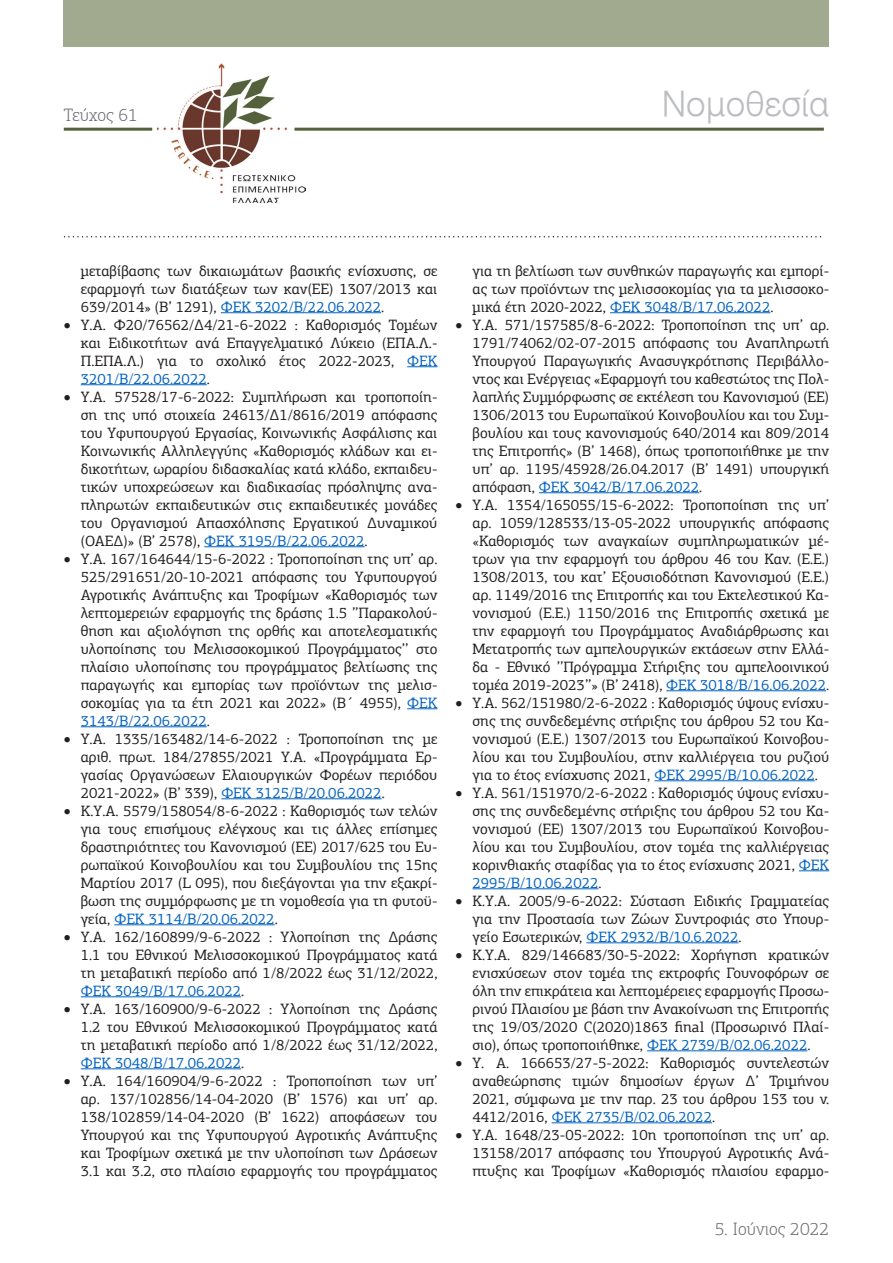
<style>
.page{position:relative;width:893px;height:1263px;background:#fff}
.page>*{position:absolute;margin:0;border:0;box-sizing:border-box;transform-origin:0 0}
.t1{font:34.5px "UN Helvetica Light Normal";color:#bcbdc0}
.t2{font:300 18px "PF Agora Slab Pro";color:#6c6d70}
.t3{font:15px/18px "PF Agora Slab Pro";color:#231f20;text-align:justify}
.s1{color:#0563c1}
</style>
<div class="page">
<img style="left:157px;top:64px;width:148px;height:139px">
<hr style="left:64px;top:128px;width:88px;height:3px;background:#55613c">
<hr style="left:294px;top:128px;width:530px;height:3px;background:#55613c">
<div style="left:64px;top:0;width:765px;height:47px;background:#a1aa8f"></div>
<svg style="left:65px;top:236px;width:756px;height:1px"></svg>
<hr style="left:221px;top:312px;width:160px;height:1px;background:#0563c1">
<hr style="left:407px;top:366px;width:30px;height:1px;background:#0563c1">
<hr style="left:81px;top:384px;width:126px;height:1px;background:#0563c1">
<hr style="left:204px;top:546px;width:161px;height:1px;background:#0563c1">
<hr style="left:407px;top:708px;width:30px;height:1px;background:#0563c1">
<hr style="left:81px;top:726px;width:126px;height:1px;background:#0563c1">
<hr style="left:221px;top:798px;width:161px;height:1px;background:#0563c1">
<hr style="left:114px;top:924px;width:161px;height:1px;background:#0563c1">
<hr style="left:81px;top:996px;width:160px;height:1px;background:#0563c1">
<hr style="left:81px;top:1068px;width:160px;height:1px;background:#0563c1">
<hr style="left:610px;top:312px;width:160px;height:1px;background:#0563c1">
<hr style="left:539px;top:492px;width:160px;height:1px;background:#0563c1">
<hr style="left:666px;top:690px;width:160px;height:1px;background:#0563c1">
<hr style="left:654px;top:780px;width:161px;height:1px;background:#0563c1">
<hr style="left:799px;top:870px;width:30px;height:1px;background:#0563c1">
<hr style="left:472px;top:888px;width:126px;height:1px;background:#0563c1">
<hr style="left:586px;top:942px;width:152px;height:1px;background:#0563c1">
<hr style="left:647px;top:1050px;width:160px;height:1px;background:#0563c1">
<hr style="left:552px;top:1122px;width:160px;height:1px;background:#0563c1">
<p class="t2" style="left:64px;top:105px;width:76px">Τεύχος 61</p>
<p class="t1" style="left:662px;top:84px;width:169px">Νομοθεσία</p>
<p class="t3" style="left:81px;top:261px;width:358px">μεταβίβασης των δικαιωμάτων βασικής ενίσχυσης, σε εφαρμογή των διατάξεων των καν(ΕΕ) 1307/2013 και 639/2014» (Β’ 1291), <span class="s1">ΦΕΚ 3202/Β/22.06.2022</span>.</p>
<p class="t3" style="left:81px;top:315px;width:358px;text-indent:-17px">• Υ.Α. Φ20/76562/Δ4/21-6-2022 : Καθορισμός Τομέων και Ειδικοτήτων ανά Επαγγελματικό Λύκειο (ΕΠΑ.Λ.- Π.ΕΠΑ.Λ.) για το σχολικό έτος 2022-2023, <span class="s1">ΦΕΚ 3201/Β/22.06.2022</span>.</p>
<p class="t3" style="left:81px;top:387px;width:358px;text-indent:-17px">• Υ.Α. 57528/17-6-2022: Συμπλήρωση και τροποποίη&shy;ση της υπό στοιχεία 24613/Δ1/8616/2019 απόφασης του Υφυπουργού Εργασίας, Κοινωνικής Ασφάλισης και Κοινωνικής Αλληλεγγύης «Καθορισμός κλάδων και ει&shy;δικοτήτων, ωραρίου διδασκαλίας κατά κλάδο, εκπαιδευ&shy;τικών υποχρεώσεων και διαδικασίας πρόσληψης ανα&shy;πληρωτών εκπαιδευτικών στις εκπαιδευτικές μονάδες του Οργανισμού Απασχόλησης Εργατικού Δυναμικού (ΟΑΕΔ)» (Β’ 2578), <span class="s1">ΦΕΚ 3195/Β/22.06.2022</span>.</p>
<p class="t3" style="left:81px;top:549px;width:358px;text-indent:-17px">• Υ.Α. 167/164644/15-6-2022 : Τροποποίηση της υπ’ αρ.<br>525/291651/20-10-2021 απόφασης του Υφυπουργού Αγροτικής Ανάπτυξης και Τροφίμων «Καθορισμός των λεπτομερειών εφαρμογής της δράσης 1.5 ’’Παρακολού&shy;θηση και αξιολόγηση της ορθής και αποτελεσματικής υλοποίησης του Μελισσοκομικού Προγράμματος’’ στο πλαίσιο υλοποίησης του προγράμματος βελτίωσης της παραγωγής και εμπορίας των προϊόντων της μελισ&shy;σοκομίας για τα έτη 2021 και 2022» (Β΄ 4955), <span class="s1">ΦΕΚ 3143/Β/22.06.2022</span>.</p>
<p class="t3" style="left:81px;top:729px;width:358px;text-indent:-17px">• Υ.Α. 1335/163482/14-6-2022 : Τροποποίηση της με αριθ. πρωτ. 184/27855/2021 Υ.Α. «Προγράμματα Ερ&shy;γασίας Οργανώσεων Ελαιουργικών Φορέων περιόδου 2021-2022» (Β’ 339), <span class="s1">ΦΕΚ 3125/Β/20.06.2022</span>.</p>
<p class="t3" style="left:81px;top:801px;width:358px;text-indent:-17px">• Κ.Υ.Α. 5579/158054/8-6-2022 : Καθορισμός των τελών για τους επισήμους ελέγχους και τις άλλες επίσημες δραστηριότητες του Κανονισμού (ΕΕ) 2017/625 του Ευ&shy;ρωπαϊκού Κοινοβουλίου και του Συμβουλίου της 15ης Μαρτίου 2017 (L 095), που διεξάγονται για την εξακρί&shy;βωση της συμμόρφωσης με τη νομοθεσία για τη φυτοϋ&shy;γεία, <span class="s1">ΦΕΚ 3114/Β/20.06.2022</span>.</p>
<p class="t3" style="left:81px;top:927px;width:358px;text-indent:-17px">• Υ.Α. 162/160899/9-6-2022 : Υλοποίηση της Δράσης 1.1 του Εθνικού Μελισσοκομικού Προγράμματος κατά τη μεταβατική περίοδο από 1/8/2022 έως 31/12/2022, <span class="s1">ΦΕΚ 3049/Β/17.06.2022</span>.</p>
<p class="t3" style="left:81px;top:999px;width:358px;text-indent:-17px">• Υ.Α. 163/160900/9-6-2022 : Υλοποίηση της Δράσης 1.2 του Εθνικού Μελισσοκομικού Προγράμματος κατά τη μεταβατική περίοδο από 1/8/2022 έως 31/12/2022, <span class="s1">ΦΕΚ 3048/Β/17.06.2022</span>.</p>
<p class="t3" style="left:81px;top:1071px;width:358px;text-indent:-17px">• Υ.Α. 164/160904/9-6-2022 : Τροποποίηση των υπ’ αρ. 137/102856/14-04-2020 (Β’ 1576) και υπ’ αρ.<br>138/102859/14-04-2020 (Β’ 1622) αποφάσεων του Υπουργού και της Υφυπουργού Αγροτικής Ανάπτυξης και Τροφίμων σχετικά με την υλοποίηση των Δράσεων 3.1 και 3.2, στο πλαίσιο εφαρμογής του προγράμματος</p>
<p class="t3" style="left:472px;top:261px;width:358px">για τη βελτίωση των συνθηκών παραγωγής και εμπορί&shy;ας των προϊόντων της μελισσοκομίας για τα μελισσοκο&shy;μικά έτη 2020-2022, <span class="s1">ΦΕΚ 3048/Β/17.06.2022</span>.</p>
<p class="t3" style="left:472px;top:315px;width:358px;text-indent:-17px">• Υ.Α. 571/157585/8-6-2022: Τροποποίηση της υπ’ αρ.<br>1791/74062/02-07-2015 απόφασης του Αναπληρωτή Υπουργού Παραγωγικής Ανασυγκρότησης Περιβάλλο&shy;ντος και Ενέργειας «Εφαρμογή του καθεστώτος της Πολ&shy;λαπλής Συμμόρφωσης σε εκτέλεση του Κανονισμού (ΕΕ)<br>1306/2013 του Ευρωπαϊκού Κοινοβουλίου και του Συμ&shy;βουλίου και τους κανονισμούς 640/2014 και 809/2014 της Επιτροπής» (Β’ 1468), όπως τροποποιήθηκε με την υπ’ αρ. 1195/45928/26.04.2017 (Β’ 1491) υπουργική απόφαση, <span class="s1">ΦΕΚ 3042/Β/17.06.2022</span>.</p>
<p class="t3" style="left:472px;top:495px;width:358px;text-indent:-17px">• Υ.Α. 1354/165055/15-6-2022: Τροποποίηση της υπ’ αρ. 1059/128533/13-05-2022 υπουργικής απόφασης «Καθορισμός των αναγκαίων συμπληρωματικών μέ&shy;τρων για την εφαρμογή του άρθρου 46 του Καν. (Ε.Ε.)<br>1308/2013, του κατ’ Εξουσιοδότηση Κανονισμού (Ε.Ε.) αρ. 1149/2016 της Επιτροπής και του Εκτελεστικού Κα&shy;νονισμού (Ε.Ε.) 1150/2016 της Επιτροπής σχετικά με την εφαρμογή του Προγράμματος Αναδιάρθρωσης και Μετατροπής των αμπελουργικών εκτάσεων στην Ελλά&shy;δα - Εθνικό ’’Πρόγραμμα Στήριξης του αμπελοοινικού τομέα 2019-2023’’» (Β’ 2418), <span class="s1">ΦΕΚ 3018/Β/16.06.2022</span>.</p>
<p class="t3" style="left:472px;top:693px;width:358px;text-indent:-17px">• Υ.Α. 562/151980/2-6-2022 : Καθορισμός ύψους ενίσχυ&shy;σης της συνδεδεμένης στήριξης του άρθρου 52 του Κα&shy;νονισμού (Ε.Ε.) 1307/2013 του Ευρωπαϊκού Κοινοβου&shy;λίου και του Συμβουλίου, στην καλλιέργεια του ρυζιού για το έτος ενίσχυσης 2021, <span class="s1">ΦΕΚ 2995/Β/10.06.2022</span>.</p>
<p class="t3" style="left:472px;top:783px;width:358px;text-indent:-17px">• Υ.Α. 561/151970/2-6-2022 : Καθορισμός ύψους ενίσχυ&shy;σης της συνδεδεμένης στήριξης του άρθρου 52 του Κα&shy;νονισμού (ΕΕ) 1307/2013 του Ευρωπαϊκού Κοινοβου&shy;λίου και του Συμβουλίου, στον τομέα της καλλιέργειας κορινθιακής σταφίδας για το έτος ενίσχυσης 2021, <span class="s1">ΦΕΚ 2995/Β/10.06.2022</span>.</p>
<p class="t3" style="left:472px;top:891px;width:358px;text-indent:-17px">• Κ.Υ.Α. 2005/9-6-2022: Σύσταση Ειδικής Γραμματείας για την Προστασία των Ζώων Συντροφιάς στο Υπουρ&shy;γείο Εσωτερικών, <span class="s1">ΦΕΚ 2932/Β/10.6.2022</span>.</p>
<p class="t3" style="left:472px;top:945px;width:358px;text-indent:-17px">• Κ.Υ.Α. 829/146683/30-5-2022: Χορήγηση κρατικών ενισχύσεων στον τομέα της εκτροφής Γουνοφόρων σε όλη την επικράτεια και λεπτομέρειες εφαρμογής Προσω&shy;ρινού Πλαισίου με βάση την Ανακοίνωση της Επιτροπής της 19/03/2020 C(2020)1863 final (Προσωρινό Πλαί&shy;σιο), όπως τροποποιήθηκε, <span class="s1">ΦΕΚ 2739/Β/02.06.2022</span>.</p>
<p class="t3" style="left:472px;top:1053px;width:358px;text-indent:-17px">• Υ. Α. 166653/27-5-2022: Καθορισμός συντελεστών αναθεώρησης τιμών δημοσίων έργων Δ’ Τριμήνου 2021, σύμφωνα με την παρ. 23 του άρθρου 153 του ν.<br>4412/2016, <span class="s1">ΦΕΚ 2735/Β/02.06.2022</span>.</p>
<p class="t3" style="left:472px;top:1125px;width:358px;text-indent:-17px">• Υ.Α. 1648/23-05-2022: 10η τροποποίηση της υπ’ αρ.<br>13158/2017 απόφασης του Υπουργού Αγροτικής Ανά&shy;πτυξης και Τροφίμων «Καθορισμός πλαισίου εφαρμο-</p>
<p class="t2" style="left:715px;top:1218px;width:116px">5. Ιούνιος 2022</p>
</div>
